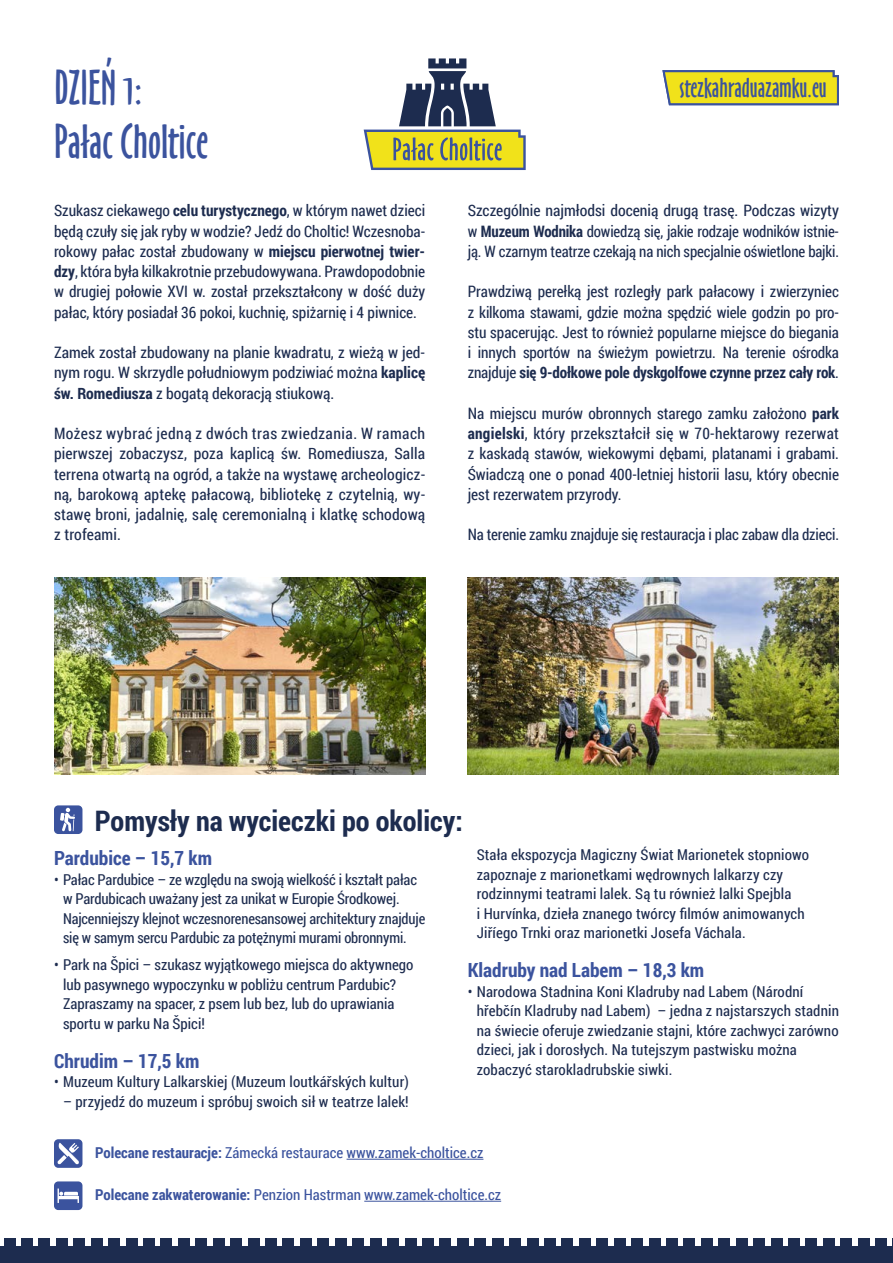
<style>
.page{position:relative;width:893px;height:1263px;background:#fff}
.page>*{position:absolute;margin:0;border:0;box-sizing:border-box;transform-origin:0 0}
.t1{font:45px "Oz Handicraft BT";color:#3b539e}
.t2{font:700 28.2px "Roboto Condensed";color:#1d2c4f}
.t3{font:25.65px "Oz Handicraft BT";color:#3b539e}
.t4{font:700 19.5px "Roboto Condensed";color:#3b539e}
.t5{font:15.75px/20.2px "Roboto Condensed";color:#1d2c4f;text-align:justify}
.t6{font:15.75px "Roboto Condensed";color:#1d2c4f;scale:.96 1}
.t7{font:15px/19.5px "Roboto Condensed";letter-spacing:.01em;color:#1d2c4f}
.t8{font:15px/19.5px "Roboto Condensed";letter-spacing:-.01em;color:#1d2c4f}
.t9{font:15px "Roboto Condensed";color:#3b539e}
.s1{font-weight:700}
</style>
<div class="page">
<div style="left:875px;top:1238px;width:12px;height:9px;background:#1d2c4f"></div>
<div style="left:858px;top:1238px;width:12px;height:9px;background:#1d2c4f"></div>
<div style="left:840px;top:1238px;width:12px;height:9px;background:#1d2c4f"></div>
<div style="left:823px;top:1238px;width:12px;height:9px;background:#1d2c4f"></div>
<div style="left:806px;top:1238px;width:11px;height:9px;background:#1d2c4f"></div>
<div style="left:788px;top:1238px;width:12px;height:9px;background:#1d2c4f"></div>
<div style="left:771px;top:1238px;width:11px;height:9px;background:#1d2c4f"></div>
<div style="left:753px;top:1238px;width:12px;height:9px;background:#1d2c4f"></div>
<div style="left:736px;top:1238px;width:11px;height:9px;background:#1d2c4f"></div>
<div style="left:718px;top:1238px;width:12px;height:9px;background:#1d2c4f"></div>
<div style="left:701px;top:1238px;width:12px;height:9px;background:#1d2c4f"></div>
<div style="left:684px;top:1238px;width:11px;height:9px;background:#1d2c4f"></div>
<div style="left:666px;top:1238px;width:12px;height:9px;background:#1d2c4f"></div>
<div style="left:649px;top:1238px;width:11px;height:9px;background:#1d2c4f"></div>
<div style="left:631px;top:1238px;width:12px;height:9px;background:#1d2c4f"></div>
<div style="left:614px;top:1238px;width:11px;height:9px;background:#1d2c4f"></div>
<div style="left:596px;top:1238px;width:12px;height:9px;background:#1d2c4f"></div>
<div style="left:579px;top:1238px;width:12px;height:9px;background:#1d2c4f"></div>
<div style="left:562px;top:1238px;width:11px;height:9px;background:#1d2c4f"></div>
<div style="left:544px;top:1238px;width:12px;height:9px;background:#1d2c4f"></div>
<div style="left:527px;top:1238px;width:11px;height:9px;background:#1d2c4f"></div>
<div style="left:509px;top:1238px;width:12px;height:9px;background:#1d2c4f"></div>
<div style="left:492px;top:1238px;width:11px;height:9px;background:#1d2c4f"></div>
<div style="left:474px;top:1238px;width:12px;height:9px;background:#1d2c4f"></div>
<div style="left:457px;top:1238px;width:12px;height:9px;background:#1d2c4f"></div>
<div style="left:440px;top:1238px;width:11px;height:9px;background:#1d2c4f"></div>
<div style="left:422px;top:1238px;width:12px;height:9px;background:#1d2c4f"></div>
<div style="left:405px;top:1238px;width:11px;height:9px;background:#1d2c4f"></div>
<div style="left:387px;top:1238px;width:12px;height:9px;background:#1d2c4f"></div>
<div style="left:370px;top:1238px;width:11px;height:9px;background:#1d2c4f"></div>
<div style="left:352px;top:1238px;width:12px;height:9px;background:#1d2c4f"></div>
<div style="left:335px;top:1238px;width:12px;height:9px;background:#1d2c4f"></div>
<div style="left:318px;top:1238px;width:11px;height:9px;background:#1d2c4f"></div>
<div style="left:300px;top:1238px;width:12px;height:9px;background:#1d2c4f"></div>
<div style="left:283px;top:1238px;width:11px;height:9px;background:#1d2c4f"></div>
<div style="left:265px;top:1238px;width:12px;height:9px;background:#1d2c4f"></div>
<div style="left:248px;top:1238px;width:11px;height:9px;background:#1d2c4f"></div>
<div style="left:230px;top:1238px;width:12px;height:9px;background:#1d2c4f"></div>
<div style="left:213px;top:1238px;width:12px;height:9px;background:#1d2c4f"></div>
<div style="left:195px;top:1238px;width:12px;height:9px;background:#1d2c4f"></div>
<div style="left:178px;top:1238px;width:12px;height:9px;background:#1d2c4f"></div>
<div style="left:161px;top:1238px;width:11px;height:9px;background:#1d2c4f"></div>
<div style="left:143px;top:1238px;width:12px;height:9px;background:#1d2c4f"></div>
<div style="left:126px;top:1238px;width:11px;height:9px;background:#1d2c4f"></div>
<div style="left:108px;top:1238px;width:12px;height:9px;background:#1d2c4f"></div>
<div style="left:91px;top:1238px;width:12px;height:9px;background:#1d2c4f"></div>
<div style="left:73px;top:1238px;width:12px;height:9px;background:#1d2c4f"></div>
<div style="left:56px;top:1238px;width:12px;height:9px;background:#1d2c4f"></div>
<div style="left:39px;top:1238px;width:11px;height:9px;background:#1d2c4f"></div>
<div style="left:21px;top:1238px;width:12px;height:9px;background:#1d2c4f"></div>
<div style="left:4px;top:1238px;width:11px;height:9px;background:#1d2c4f"></div>
<div style="left:0;top:1246px;width:893px;height:17px;background:#1d2c4f"></div>
<img style="left:54px;top:578px;width:371px;height:197px">
<img style="left:468px;top:578px;width:371px;height:197px">
<svg style="left:363px;top:58px;width:163px;height:112px"></svg>
<hr style="left:347px;top:1159px;width:136px;height:1px;background:#3b539e">
<hr style="left:364px;top:1201px;width:137px;height:1px;background:#3b539e">
<div style="left:54px;top:805px;width:28px;height:29px;background:#3b539e;border-radius:4px"></div>
<svg style="left:60px;top:808px;width:15px;height:23px"></svg>
<svg style="left:662px;top:70px;width:177px;height:35px"></svg>
<div style="left:54px;top:1139px;width:28px;height:29px;background:#3b539e;border-radius:4px"></div>
<svg style="left:57px;top:1143px;width:22px;height:21px"></svg>
<div style="left:54px;top:1181px;width:28px;height:29px;background:#3b539e;border-radius:4px"></div>
<svg style="left:58px;top:1188px;width:21px;height:15px"></svg>
<h1 class="t1" style="left:105px;top:50px;width:9px">’</h1>
<h1 class="t1" style="left:54px;top:61px;width:90px">DZIEN 1:</h1>
<h3 class="t3" style="left:680px;top:73px;width:149px">stezkahraduazamku.eu</h3>
<h1 class="t1" style="left:54px;top:115px;width:156px">Pałac Choltice</h1>
<p class="t5" style="left:54px;top:200px;width:373px">Szukasz ciekawego <span class="s1">celu turystycznego</span>, w którym nawet dzieci będą czuły się jak ryby w wodzie? Jedź do Choltic! Wczesnoba&shy;rokowy pałac został zbudowany w <span class="s1">miejscu pierwotnej twier&shy;dzy</span>, która była kilkakrotnie przebudowywana. Prawdopodobnie w drugiej połowie XVI w. został przekształcony w dość duży pałac, który posiadał 36 pokoi, kuchnię, spiżarnię i 4 piwnice.</p>
<p class="t5" style="left:54px;top:342px;width:373px">Zamek został zbudowany na planie kwadratu, z wieżą w jed&shy;nym rogu. W skrzydle południowym podziwiać można <span class="s1">kaplicę św. Romediusza</span> z bogatą dekoracją stiukową.</p>
<p class="t5" style="left:54px;top:423px;width:373px">Możesz wybrać jedną z dwóch tras zwiedzania. W ramach pierwszej zobaczysz, poza kaplicą św. Romediusza, Salla terrena otwartą na ogród, a także na wystawę archeologicz&shy;ną, barokową aptekę pałacową, bibliotekę z czytelnią, wy&shy;stawę broni, jadalnię, salę ceremonialną i klatkę schodową z trofeami.</p>
<p class="t5" style="left:468px;top:200px;width:373px">Szczególnie najmłodsi docenią drugą trasę. Podczas wizyty w <span class="s1">Muzeum Wodnika</span> dowiedzą się, jakie rodzaje wodników istnie&shy;ją. W czarnym teatrze czekają na nich specjalnie oświetlone bajki.</p>
<p class="t5" style="left:468px;top:281px;width:373px">Prawdziwą perełką jest rozległy park pałacowy i zwierzyniec z kilkoma stawami, gdzie można spędzić wiele godzin po pro&shy;stu spacerując. Jest to również popularne miejsce do biegania i innych sportów na świeżym powietrzu. Na terenie ośrodka znajduje <span class="s1">się 9-dołkowe pole dyskgolfowe czynne przez cały rok</span>.</p>
<p class="t5" style="left:468px;top:403px;width:373px">Na miejscu murów obronnych starego zamku założono <span class="s1">park angielski</span>, który przekształcił się w 70-hektarowy rezerwat z kaskadą stawów, wiekowymi dębami, platanami i grabami.<br>Świadczą one o ponad 400-letniej historii lasu, który obecnie jest rezerwatem przyrody.</p>
<p class="t6" style="left:468px;top:524px;width:388px">Na terenie zamku znajduje się restauracja i plac zabaw dla dzieci.</p>
<h2 class="t2" style="left:95px;top:801px;width:369px">Pomysły na wycieczki po okolicy:</h2>
<p class="t4" style="left:54px;top:844px;width:160px">Pardubice – 15,7 km</p>
<p class="t8" style="left:63px;top:869px;width:364px;text-indent:-9px">• Pałac Pardubice – ze względu na swoją wielkość i kształt pałac w Pardubicach uważany jest za unikat w Europie Środkowej.<br>Najcenniejszy klejnot wczesnorenesansowej architektury znajduje się w samym sercu Pardubic za potężnymi murami obronnymi.</p>
<p class="t7" style="left:63px;top:954px;width:352px;text-indent:-9px">• Park na Špici – szukasz wyjątkowego miejsca do aktywnego lub pasywnego wypoczynku w pobliżu centrum Pardubic?<br>Zapraszamy na spacer, z psem lub bez, lub do uprawiania sportu w parku Na Špici!</p>
<p class="t4" style="left:54px;top:1047px;width:147px">Chrudim – 17,5 km</p>
<p class="t7" style="left:54px;top:1071px;width:356px">• Muzeum Kultury Lalkarskiej (Muzeum loutkářských kultur)</p>
<p class="t7" style="left:63px;top:1091px;width:347px">– przyjedź do muzeum i spróbuj swoich sił w teatrze lalek!</p>
<p class="t7" style="left:477px;top:845px;width:334px">Stała ekspozycja Magiczny Świat Marionetek stopniowo zapoznaje z marionetkami wędrownych lalkarzy czy rodzinnymi teatrami lalek. Są tu również lalki Spejbla<br>i Hurvínka, dzieła znanego twórcy filmów animowanych Jiříego Trnki oraz marionetki Josefa Váchala.</p>
<p class="t4" style="left:468px;top:957px;width:238px">Kladruby nad Labem – 18,3 km</p>
<p class="t7" style="left:477px;top:981px;width:364px;text-indent:-9px">• Narodowa Stadnina Koni Kladruby nad Labem (Národní hřebčín Kladruby nad Labem) – jedna z najstarszych stadnin na świecie oferuje zwiedzanie stajni, które zachwyci zarówno dzieci, jak i dorosłych. Na tutejszym pastwisku można zobaczyć starokladrubskie siwki.</p>
<p class="t9" style="left:95px;top:1142px;width:390px"><span class="s1">Polecane restauracje:</span> Zámecká restaurace www.zamek-choltice.cz</p>
<p class="t9" style="left:95px;top:1184px;width:408px"><span class="s1">Polecane zakwaterowanie:</span> Penzion Hastrman www.zamek-choltice.cz</p>
</div>
